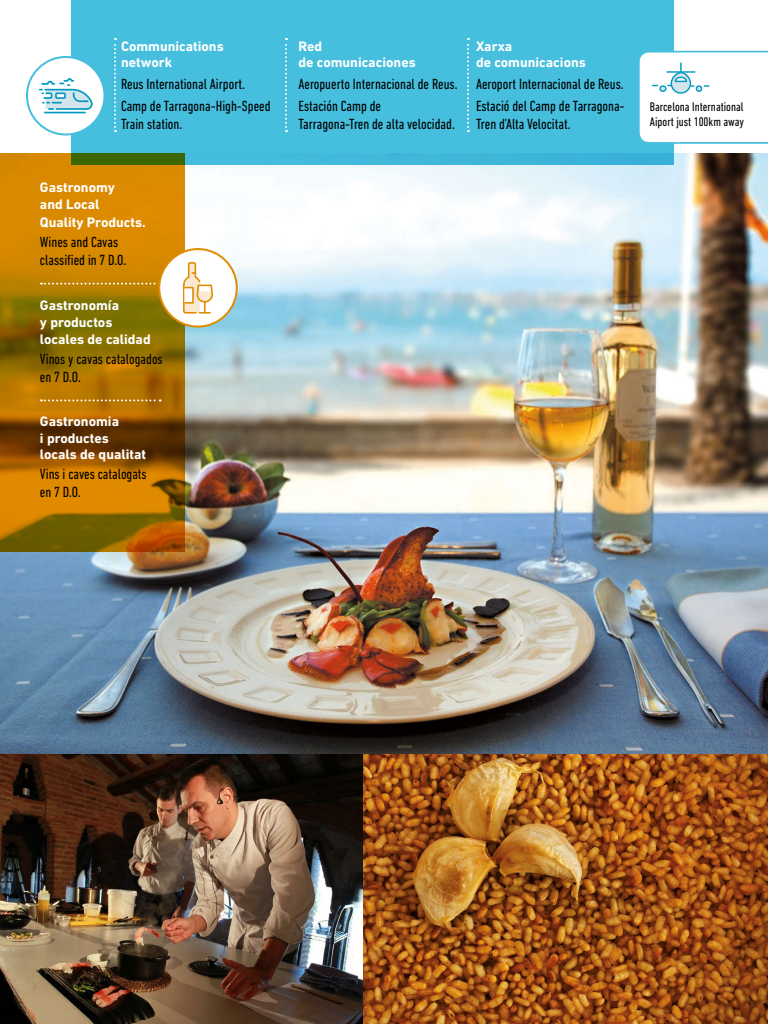
<style>
.page{position:relative;width:768px;height:1024px;background:#fff}
.page>*{position:absolute;margin:0;border:0;box-sizing:border-box;transform-origin:0 0}
.t1{font:condensed 15px/18px "DIN Next LT Pro";color:#000}
.t2{font:700 14px/16.8px "DIN Next LT Pro";color:#fff}
.t3{font:condensed 12.8px/14.4px "DIN Next LT Pro";color:#000}
</style>
<div class="page">
<img style="left:0;top:153px;width:768px;height:871px">
<svg style="left:0;top:153px;width:185px;height:399px;background:#ad7100"></svg>
<svg style="left:41px;top:399px;width:120px;height:2px"></svg>
<svg style="left:41px;top:283px;width:117px;height:2px"></svg>
<div style="left:71px;top:0;width:603px;height:165px;background:#46bfde"></div>
<svg style="left:114px;top:38px;width:2px;height:94px"></svg>
<svg style="left:285px;top:38px;width:2px;height:94px"></svg>
<svg style="left:467px;top:38px;width:2px;height:94px"></svg>
<div style="left:27px;top:57px;width:77px;height:77px;background:#fff;border-radius:50%"></div>
<div style="left:26px;top:56px;width:80px;height:80px;border:2px solid #46bfde;border-radius:50%"></div>
<svg style="left:40px;top:78px;width:53px;height:36px"></svg>
<div style="left:159px;top:249px;width:78px;height:78px;background:#fff;border-radius:50%"></div>
<div style="left:158px;top:248px;width:80px;height:80px;border:2px solid #e18c00;border-radius:50%"></div>
<svg style="left:183px;top:262px;width:30px;height:52px"></svg>
<svg style="left:639px;top:51px;width:129px;height:93px"></svg>
<div style="left:696px;top:85px;width:6px;height:7px;border:1px solid #009abe;border-radius:50%"></div>
<p class="t2" style="left:121px;top:37px;width:104px">Communications network</p>
<p class="t1" style="left:121px;top:73px;width:151px;line-height:22px">Reus International Airport.<br>Camp de Tarragona-High-Speed</p>
<p class="t1" style="left:121px;top:115px;width:63px">Train station.</p>
<p class="t2" style="left:40px;top:179px;width:107px;line-height:17.4px">Gastronomy<br>and Local<br>Quality Products.</p>
<p class="t1" style="left:40px;top:233px;width:88px">Wines and Cavas classified in 7 D.O.</p>
<p class="t2" style="left:40px;top:297px;width:112px">Gastronomía<br>y productos locales de calidad</p>
<p class="t1" style="left:40px;top:350px;width:124px">Vinos y cavas catalogados en 7 D.O.</p>
<p class="t2" style="left:40px;top:413px;width:108px">Gastronomia<br>i productes locals de qualitat</p>
<p class="t1" style="left:40px;top:465px;width:108px">Vins i caves catalogats en 7 D.O.</p>
<p class="t2" style="left:298px;top:37px;width:119px">Red<br>de comunicaciones</p>
<p class="t1" style="left:298px;top:73px;width:160px;line-height:22px">Aeropuerto Internacional de Reus.<br>Estación Camp de</p>
<p class="t1" style="left:298px;top:115px;width:158px">Tarragona-Tren de alta velocidad.</p>
<p class="t2" style="left:476px;top:37px;width:111px">Xarxa<br>de comunicacions</p>
<p class="t1" style="left:476px;top:73px;width:150px;line-height:22px">Aeroport Internacional de Reus.<br>Estació del Camp de Tarragona-</p>
<p class="t1" style="left:476px;top:115px;width:96px">Tren d’Alta Velocitat.</p>
<p class="t3" style="left:650px;top:100px;width:96px">Barcelona International<br>Aiport just 100km away</p>
</div>
